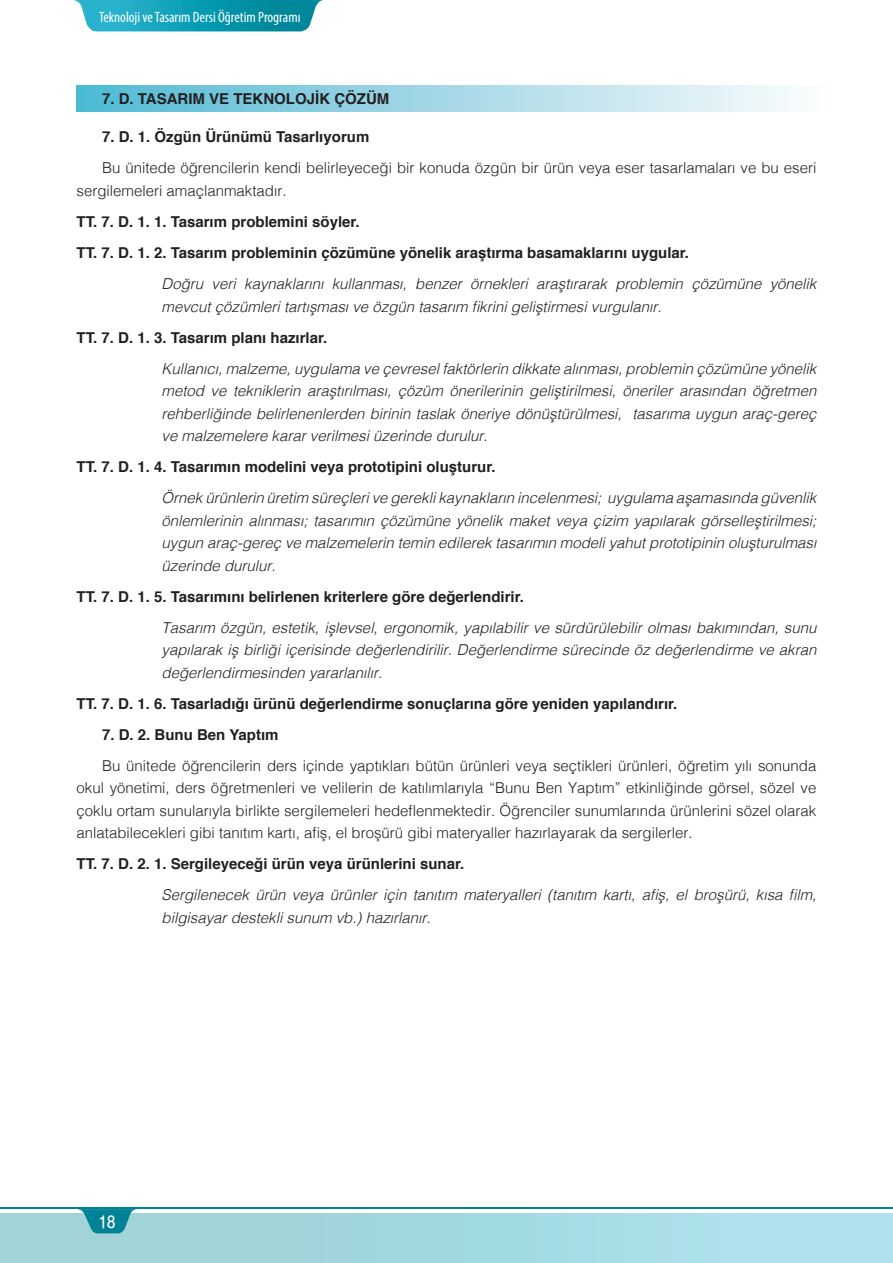
<style>
.page{position:relative;width:893px;height:1263px;background:#fff}
.page>*{position:absolute;margin:0;border:0;box-sizing:border-box;transform-origin:0 0}
.t1{font:18px "Helvetica Nar T Medium";color:#fff}
.t2{font:italic 300 15px/22.5px "Helvetica";color:#231f20}
.t3{font:300 15px/31px "Helvetica";color:#231f20}
.t4{font:700 15px "Helvetica";color:#231f20}
.t5{font:condensed 15px "Myriad Pro";color:#fff}
.s1{font-weight:700}
.s2{font-weight:700;font-style:normal}
</style>
<div class="page">
<div style="left:0;top:1213px;width:893px;height:50px;background:linear-gradient(to right,#9dcfd4,#aee3ed)"></div>
<hr style="left:0;top:1207px;width:893px;height:2px;background:#008297">
<svg style="left:77px;top:1209px;width:66px;height:25px;background:#45a4b3"></svg>
<svg style="left:74px;top:0;width:249px;height:31px;background:#21a4b9"></svg>
<div style="left:77px;top:86px;width:755px;height:25px;background:linear-gradient(to right,#50b9d3,#fefcfd)"></div>
<p class="t5" style="left:99px;top:8px;width:203px">Teknoloji ve Tasarım Dersi Öğretim Programı</p>
<p class="t4" style="left:102px;top:87px;width:289px">7. D. TASARIM VE TEKNOLOJİK ÇÖZÜM</p>
<p class="t3" style="left:102px;top:121px;width:716px"><span class="s1">7. D. 1. Özgün Ürünümü Tasarlıyorum<br></span>Bu ünitede öğrencilerin kendi belirleyeceği bir konuda özgün bir ürün veya eser tasarlamaları ve bu eseri</p>
<p class="t3" style="left:77px;top:174px;width:212px">sergilemeleri amaçlanmaktadır.</p>
<p class="t4" style="left:77px;top:210px;width:285px">TT. 7. D. 1. 1. Tasarım problemini söyler.</p>
<p class="t4" style="left:77px;top:241px;width:614px">TT. 7. D. 1. 2. Tasarım probleminin çözümüne yönelik araştırma basamaklarını uygular.</p>
<p class="t2" style="left:162px;top:272px;width:656px">Doğru veri kaynaklarını kullanması, benzer örnekleri araştırarak problemin çözümüne yönelik</p>
<p class="t2" style="left:162px;top:294px;width:502px">mevcut çözümleri tartışması ve özgün tasarım fikrini geliştirmesi vurgulanır.</p>
<p class="t4" style="left:77px;top:325px;width:252px">TT. 7. D. 1. 3. Tasarım planı hazırlar.</p>
<p class="t2" style="left:162px;top:356px;width:656px">Kullanıcı, malzeme, uygulama ve çevresel faktörlerin dikkate alınması, problemin çözümüne yönelik</p>
<p class="t2" style="left:162px;top:379px;width:656px;text-align:justify">metod ve tekniklerin araştırılması, çözüm önerilerinin geliştirilmesi, öneriler arasından öğretmen rehberliğinde belirlenenlerden birinin taslak öneriye dönüştürülmesi, tasarıma uygun araç-gereç ve malzemelere karar verilmesi üzerinde durulur.</p>
<p class="t2" style="left:162px;top:450px;width:656px;line-height:31px;text-indent:-85px"><span class="s2">TT. 7. D. 1. 4. Tasarımın modelini veya prototipini oluşturur.<br></span>Örnek ürünlerin üretim süreçleri ve gerekli kaynakların incelenmesi; uygulama aşamasında güvenlik</p>
<p class="t2" style="left:162px;top:508px;width:656px;text-align:justify">önlemlerinin alınması; tasarımın çözümüne yönelik maket veya çizim yapılarak görselleştirilmesi; uygun araç-gereç ve malzemelerin temin edilerek tasarımın modeli yahut prototipinin oluşturulması üzerinde durulur.</p>
<p class="t2" style="left:162px;top:580px;width:656px;line-height:31px;text-indent:-85px"><span class="s2">TT. 7. D. 1. 5. Tasarımını belirlenen kriterlere göre değerlendirir.<br></span>Tasarım özgün, estetik, işlevsel, ergonomik, yapılabilir ve sürdürülebilir olması bakımından, sunu</p>
<p class="t2" style="left:162px;top:638px;width:656px">yapılarak iş birliği içerisinde değerlendirilir. Değerlendirme sürecinde öz değerlendirme ve akran değerlendirmesinden yararlanılır.</p>
<p class="t4" style="left:77px;top:691px;width:602px">TT. 7. D. 1. 6. Tasarladığı ürünü değerlendirme sonuçlarına göre yeniden yapılandırır.</p>
<p class="t3" style="left:102px;top:718px;width:716px"><span class="s1">7. D. 2. Bunu Ben Yaptım<br></span>Bu ünitede öğrencilerin ders içinde yaptıkları bütün ürünleri veya seçtikleri ürünleri, öğretim yılı sonunda</p>
<p class="t3" style="left:77px;top:775px;width:741px;line-height:22.5px;text-align:justify">okul yönetimi, ders öğretmenleri ve velilerin de katılımlarıyla “Bunu Ben Yaptım” etkinliğinde görsel, sözel ve çoklu ortam sunularıyla birlikte sergilemeleri hedeflenmektedir. Öğrenciler sunumlarında ürünlerini sözel olarak anlatabilecekleri gibi tanıtım kartı, afiş, el broşürü gibi materyaller hazırlayarak da sergilerler.</p>
<p class="t2" style="left:162px;top:847px;width:656px;line-height:31px;text-indent:-85px"><span class="s2">TT. 7. D. 2. 1. Sergileyeceği ürün veya ürünlerini sunar.<br></span>Sergilenecek ürün veya ürünler için tanıtım materyalleri (tanıtım kartı, afiş, el broşürü, kısa film,</p>
<p class="t2" style="left:162px;top:905px;width:271px">bilgisayar destekli sunum vb.) hazırlanır.</p>
<p class="t1" style="left:99px;top:1211px;width:18px">18</p>
</div>
